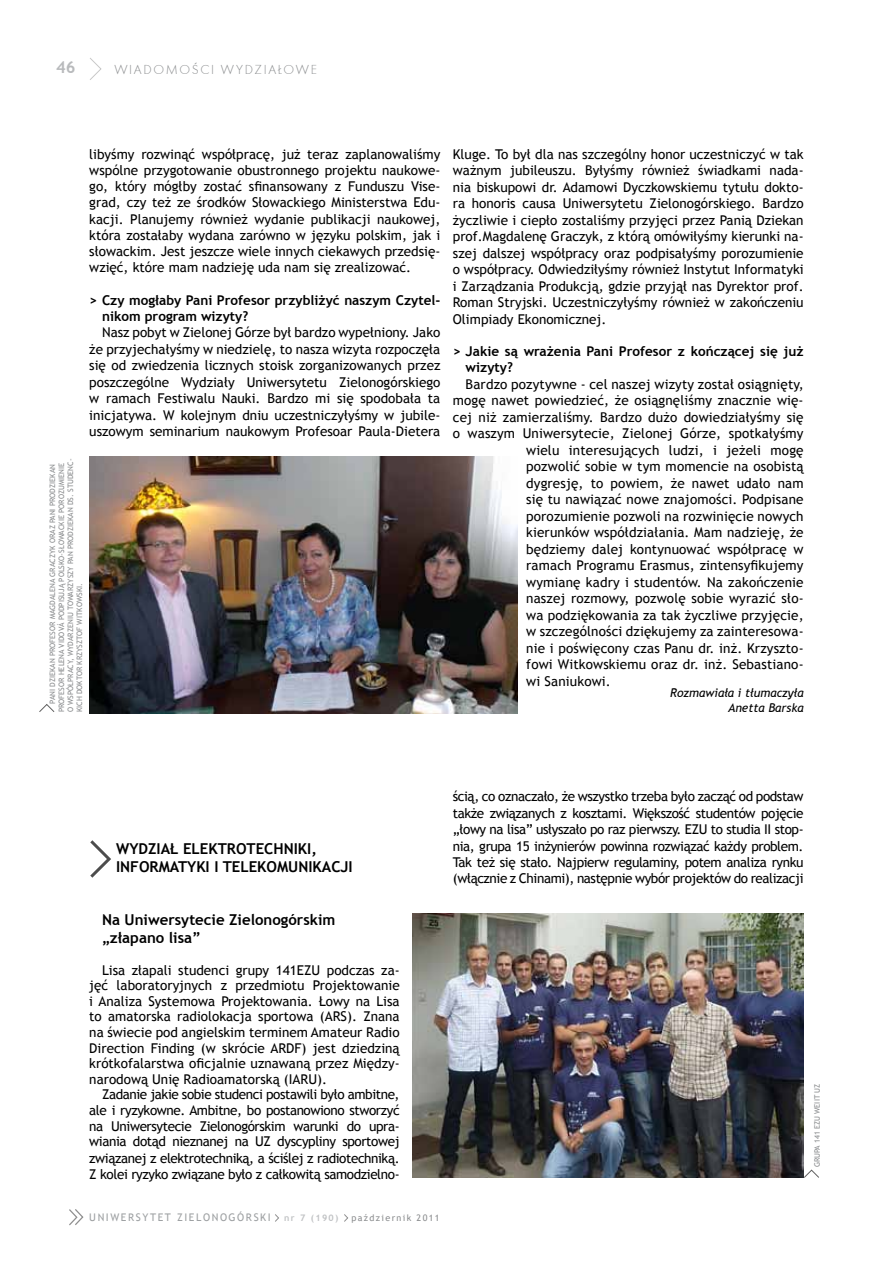
<style>
.page{position:relative;width:893px;height:1263px;background:#fff}
.page>*{position:absolute;margin:0;border:0;box-sizing:border-box;transform-origin:0 0}
.t1{font:700 16.5px "Trebuchet MS";color:#b8babc}
.t2{font:700 15px/18px "Trebuchet MS";color:#000}
.t3{font:13.5px/16.5px "Trebuchet MS";letter-spacing:.01em;color:#000;text-align:justify}
.t4{font:700 13.5px/16.2px "Trebuchet MS";color:#000}
.t5{font:13.5px "Futura TEE Ligh";letter-spacing:.12em;color:#8a8c8e}
.t6{font:italic 12px/14.4px "Trebuchet MS";color:#000;text-align:right}
.t7{font:10.5px "Trebuchet MS";letter-spacing:.15em;color:#9da0a2}
.t8{font:9px "Trebuchet MS";letter-spacing:.15em;color:#8a8c8e}
.t9{font:700 9px "Trebuchet MS";color:#c0c2c4}
.t10{font:7.5px/9px "Trebuchet MS";color:#8a8c8e}
</style>
<div class="page">
<svg style="left:90px;top:58px;width:12px;height:22px"></svg>
<svg style="left:275px;top:1214px;width:4px;height:8px"></svg>
<svg style="left:344px;top:1214px;width:4px;height:8px"></svg>
<svg style="left:69px;top:1209px;width:15px;height:17px"></svg>
<img style="left:89px;top:457px;width:429px;height:256px">
<svg style="left:39px;top:704px;width:16px;height:8px"></svg>
<svg style="left:804px;top:1169px;width:15px;height:9px"></svg>
<svg style="left:90px;top:840px;width:21px;height:38px"></svg>
<img style="left:412px;top:913px;width:392px;height:265px">
<p class="t1" style="left:56px;top:57px;width:21px">46</p>
<p class="t5" style="left:114px;top:61px;width:204px">WIADOMOŚCI WYDZIAŁOWE</p>
<p class="t3" style="left:89px;top:146px;width:353px">libyśmy rozwinąć współpracę, już teraz zaplanowaliśmy wspólne przygotowanie obustronnego projektu naukowe&shy;go, który mógłby zostać sfinansowany z Funduszu Vise&shy;grad, czy też ze środków Słowackiego Ministerstwa Edu&shy;kacji. Planujemy również wydanie publikacji naukowej, która zostałaby wydana zarówno w języku polskim, jak i słowackim. Jest jeszcze wiele innych ciekawych przedsię&shy;wzięć, które mam nadzieję uda nam się zrealizować.</p>
<p class="t4" style="left:102px;top:292px;width:340px;text-indent:-13px">&gt; Czy mogłaby Pani Profesor przybliżyć naszym Czytel&shy;nikom program wizyty?</p>
<p class="t3" style="left:89px;top:324px;width:353px;text-indent:13px">Nasz pobyt w Zielonej Górze był bardzo wypełniony. Jako że przyjechałyśmy w niedzielę, to nasza wizyta rozpoczęła się od zwiedzenia licznych stoisk zorganizowanych przez poszczególne Wydziały Uniwersytetu Zielonogórskiego w ramach Festiwalu Nauki. Bardzo mi się spodobała ta inicjatywa. W kolejnym dniu uczestniczyłyśmy w jubile&shy;uszowym seminarium naukowym Profesoar Paula-Dietera</p>
<p class="t10" style="left:48px;top:712px;width:255px;text-indent:9px;rotate:-90deg">Pani Dziekan Profesor Magdalena Graczyk oraz Pani Prodziekan Profesor Helena Vidová podpisują polsko-słowackie porozumienie o współpracy, wydarzeniu towarzyszy Pan Prodziekan ds. Studenc&shy;kich doktor Krzysztof Witkowski.</p>
<p class="t3" style="left:453px;top:146px;width:352px">Kluge. To był dla nas szczególny honor uczestniczyć w tak ważnym jubileuszu. Byłyśmy również świadkami nada&shy;nia biskupowi dr. Adamowi Dyczkowskiemu tytułu dokto&shy;ra honoris causa Uniwersytetu Zielonogórskiego. Bardzo życzliwie i ciepło zostaliśmy przyjęci przez Panią Dziekan prof.Magdalenę Graczyk, z którą omówiłyśmy kierunki na&shy;szej dalszej współpracy oraz podpisałyśmy porozumienie o współpracy. Odwiedziłyśmy również Instytut Informatyki i Zarządzania Produkcją, gdzie przyjął nas Dyrektor prof.<br>Roman Stryjski. Uczestniczyłyśmy również w zakończeniu Olimpiady Ekonomicznej.</p>
<p class="t4" style="left:466px;top:343px;width:340px;text-indent:-13px">&gt; Jakie są wrażenia Pani Profesor z kończącej się już wizyty?</p>
<p class="t3" style="left:466px;top:376px;width:339px">Bardzo pozytywne - cel naszej wizyty został osiągnięty,</p>
<p class="t3" style="left:453px;top:392px;width:352px">mogę nawet powiedzieć, że osiągnęliśmy znacznie wię-</p>
<p class="t3" style="left:453px;top:409px;width:352px">cej niż zamierzaliśmy. Bardzo dużo dowiedziałyśmy się</p>
<p class="t3" style="left:453px;top:425px;width:352px">o waszym Uniwersytecie, Zielonej Górze, spotkałyśmy</p>
<p class="t3" style="left:526px;top:442px;width:279px">wielu interesujących ludzi, i jeżeli mogę</p>
<p class="t3" style="left:526px;top:458px;width:280px">pozwolić sobie w tym momencie na osobistą</p>
<p class="t3" style="left:526px;top:475px;width:279px">dygresję, to powiem, że nawet udało nam</p>
<p class="t3" style="left:526px;top:491px;width:279px">się tu nawiązać nowe znajomości. Podpisane</p>
<p class="t3" style="left:526px;top:508px;width:279px">porozumienie pozwoli na rozwinięcie nowych</p>
<p class="t3" style="left:526px;top:524px;width:279px">kierunków współdziałania. Mam nadzieję, że</p>
<p class="t3" style="left:526px;top:541px;width:279px">będziemy dalej kontynuować współpracę w</p>
<p class="t3" style="left:526px;top:557px;width:279px">ramach Programu Erasmus, zintensyfikujemy</p>
<p class="t3" style="left:526px;top:574px;width:279px">wymianę kadry i studentów. Na zakończenie</p>
<p class="t3" style="left:526px;top:590px;width:279px">naszej rozmowy, pozwolę sobie wyrazić sło-</p>
<p class="t3" style="left:526px;top:607px;width:279px">wa podziękowania za tak życzliwe przyjęcie,</p>
<p class="t3" style="left:526px;top:623px;width:279px">w szczególności dziękujemy za zainteresowa-</p>
<p class="t3" style="left:526px;top:640px;width:279px">nie i poświęcony czas Panu dr. inż. Krzyszto-</p>
<p class="t3" style="left:526px;top:656px;width:279px">fowi Witkowskiemu oraz dr. inż. Sebastiano-</p>
<p class="t3" style="left:526px;top:673px;width:86px">wi Saniukowi.</p>
<p class="t6" style="left:670px;top:686px;width:135px">Rozmawiała i tłumaczyła<br>Anetta Barska</p>
<p class="t2" style="left:116px;top:839px;width:238px">wydział elektrotechniki, informatyki i telekomunikacj i</p>
<p class="t2" style="left:102px;top:910px;width:235px">Na Uniwersytecie Zielonogórskim „złapano lisa”</p>
<p class="t3" style="left:89px;top:962px;width:312px;line-height:15.6px;text-indent:13px">Lisa złapali studenci grupy 141EZU podczas za&shy;jęć laboratoryjnych z przedmiotu Projektowanie i Analiza Systemowa Projektowania. Łowy na Lisa to amatorska radiolokacja sportowa (ARS). Znana na świecie pod angielskim terminem Amateur Radio Direction Finding (w skrócie ARDF) jest dziedziną krótkofalarstwa oficjalnie uznawaną przez Między&shy;narodową Unię Radioamatorską (IARU).</p>
<p class="t3" style="left:89px;top:1087px;width:312px;line-height:15.9px;text-indent:13px">Zadanie jakie sobie studenci postawili było ambitne, ale i ryzykowne. Ambitne, bo postanowiono stworzyć na Uniwersytecie Zielonogórskim warunki do upra&shy;wiania dotąd nieznanej na UZ dyscypliny sportowej związanej z elektrotechniką, a ściślej z radiotechniką.<br>Z kolei ryzyko związane było z całkowitą samodzielno-</p>
<p class="t7" style="left:89px;top:1211px;width:183px">UNIWERSYTET ZIELONOGÓRSKI</p>
<p class="t9" style="left:284px;top:1212px;width:56px">nr 7 (190)</p>
<p class="t8" style="left:351px;top:1212px;width:90px">październik 2011</p>
<p class="t3" style="left:453px;top:788px;width:352px">ścią, co oznaczało, że wszystko trzeba było zacząć od podstaw także związanych z kosztami. Większość studentów pojęcie „łowy na lisa” usłyszało po raz pierwszy. EZU to studia II stop&shy;nia, grupa 15 inżynierów powinna rozwiązać każdy problem.<br>Tak też się stało. Najpierw regulaminy, potem analiza rynku (włącznie z Chinami), następnie wybór projektów do realizacji</p>
<p class="t10" style="left:813px;top:1167px;width:85px;rotate:-90deg">grupa 141 EZU WEIiT UZ</p>
</div>
